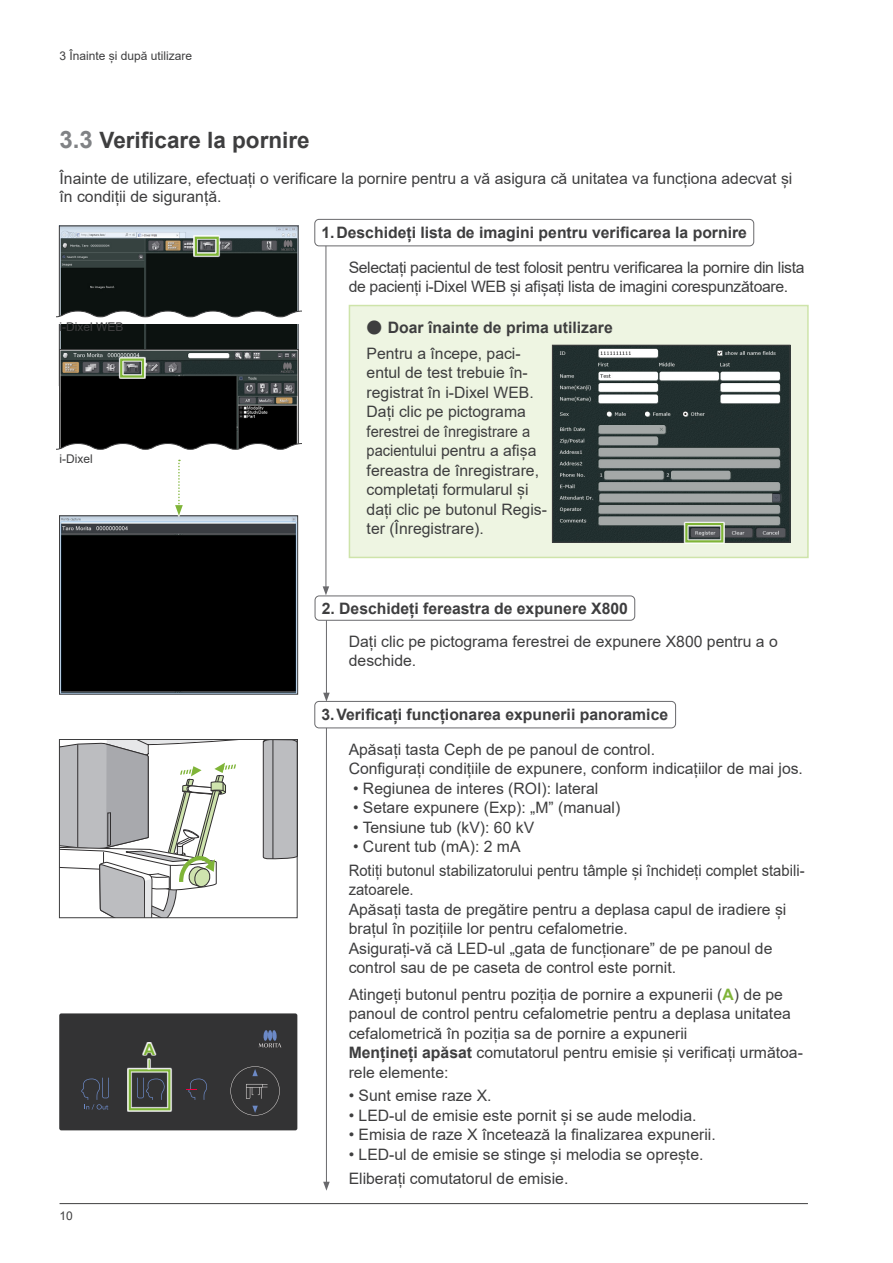
<style>
.page{position:relative;width:893px;height:1263px;background:#fff}
.page>*{position:absolute;margin:0;border:0;box-sizing:border-box;transform-origin:0 0}
.t1{font:700 22.5px "Arial";color:#3e3e3f}
.t2{font:15.75px/19.5px "Arial";color:#3e3e3f}
.t3{font:15.75px/19.5px "Arial";color:#3e3e3f;scale:.94 1}
.t4{font:700 15.75px "Arial";color:#3e3e3f}
.t5{font:15.75px/19.5px "Arial";letter-spacing:-.02em;color:#3e3e3f}
.t6{font:700 15.75px "Arial";color:#7fb438}
.t7{font:12px "Arial";color:#3e3e3f}
.s1{font-size:24px;color:#808285}
.s2{font-family:"Meiryo"}
.s3{font-weight:700;color:#7fb438}
.s4{font-weight:700}
</style>
<div class="page">
<hr style="left:60px;top:1203px;width:748px;height:1px;background:#3e3e3f">
<div style="left:59px;top:1013px;width:238px;height:117px;background:#333334;border-radius:2px"></div>
<svg style="left:230px;top:1066px;width:50px;height:49px"></svg>
<svg style="left:268px;top:1030px;width:4px;height:11px"></svg>
<div style="left:263px;top:1030px;width:5px;height:11px;background:#6c89c5;border-radius:50%"></div>
<div style="left:272px;top:1030px;width:5px;height:11px;background:#6c89c5;border-radius:50%"></div>
<svg style="left:259px;top:1043px;width:22px;height:4px"></svg>
<svg style="left:81px;top:1078px;width:28px;height:32px"></svg>
<svg style="left:186px;top:1078px;width:21px;height:22px"></svg>
<svg style="left:127px;top:1067px;width:45px;height:45px"></svg>
<div style="left:129px;top:1069px;width:41px;height:41px;border:2px solid #7fb438"></div>
<svg style="left:147px;top:1058px;width:4px;height:11px"></svg>
<svg style="left:142px;top:1042px;width:15px;height:14px"></svg>
<svg style="left:61px;top:741px;width:234px;height:175px"></svg>
<div style="left:59px;top:739px;width:238px;height:179px;border:1px solid #3e3e3f"></div>
<img style="left:61px;top:518px;width:235px;height:174px">
<div style="left:59px;top:516px;width:239px;height:178px;border:1px solid #3e3e3f"></div>
<img style="left:61px;top:228px;width:235px;height:121px">
<div style="left:59px;top:226px;width:239px;height:160px;border:1px solid #3e3e3f"></div>
<svg style="left:56px;top:311px;width:246px;height:12px"></svg>
<img style="left:61px;top:351px;width:236px;height:92px">
<div style="left:59px;top:349px;width:240px;height:105px;border:1px solid #3e3e3f"></div>
<svg style="left:56px;top:443px;width:246px;height:73px"></svg>
<svg style="left:193px;top:235px;width:27px;height:22px"></svg>
<div style="left:195px;top:237px;width:24px;height:19px;border:2px solid #7fb438"></div>
<svg style="left:118px;top:357px;width:28px;height:22px"></svg>
<div style="left:120px;top:358px;width:24px;height:20px;border:2px solid #7fb438"></div>
<hr style="left:326px;top:221px;width:1px;height:368px;background:#69696c">
<svg style="left:323px;top:586px;width:6px;height:9px"></svg>
<div style="left:349px;top:305px;width:460px;height:253px;background:#eef5e2;border:2px solid #cee4aa"></div>
<img style="left:554px;top:347px;width:234px;height:193px">
<div style="left:552px;top:345px;width:238px;height:197px;border:1px solid #3e3e3f"></div>
<svg style="left:683px;top:521px;width:42px;height:23px"></svg>
<div style="left:685px;top:523px;width:38px;height:19px;border:2px solid #7fb438"></div>
<hr style="left:326px;top:723px;width:1px;height:461px;background:#69696c">
<svg style="left:323px;top:1182px;width:7px;height:9px"></svg>
<div style="left:315px;top:701px;width:361px;height:27px;background:#fff;border-radius:4px"></div>
<div style="left:314px;top:701px;width:362px;height:27px;border:1px solid #69696c;border-radius:4px"></div>
<div style="left:315px;top:219px;width:439px;height:27px;background:#fff;border-radius:4px"></div>
<div style="left:314px;top:219px;width:440px;height:27px;border:1px solid #69696c;border-radius:4px"></div>
<hr style="left:326px;top:604px;width:1px;height:91px;background:#69696c">
<svg style="left:323px;top:693px;width:7px;height:9px"></svg>
<div style="left:315px;top:596px;width:320px;height:24px;background:#fff;border-radius:4px"></div>
<div style="left:315px;top:595px;width:320px;height:26px;border:1px solid #69696c;border-radius:4px"></div>
<p class="t7" style="left:60px;top:47px;width:134px">3 Înainte și după utilizare</p>
<h1 class="t1" style="left:60px;top:124px;width:252px"><span class="s1">3.3</span> Verificare la pornire</h1>
<p class="t2" style="left:60px;top:169px;width:734px;line-height:17.9px">Înainte de utilizare, efectuați o verificare la pornire pentru a vă asigura că unitatea va funcționa adecvat și în condiții de siguranță.</p>
<p class="t4" style="left:322px;top:222px;width:427px">1.Deschideți lista de imagini pentru verificarea la pornire</p>
<p class="t7" style="left:60px;top:319px;width:65px">i-Dixel WEB</p>
<p class="t7" style="left:60px;top:451px;width:35px">i-Dixel</p>
<p class="t7" style="left:60px;top:1208px;width:15px">10</p>
<p class="t6" style="left:144px;top:1038px;width:13px">A</p>
<p class="t5" style="left:349px;top:257px;width:457px">Selectați pacientul de test folosit pentru verificarea la pornire din lista de pacienți i-Dixel WEB și afișați lista de imagini corespunzătoare.</p>
<p class="t4" style="left:367px;top:316px;width:248px"><span class="s2">ⶤ</span> Doar înainte de prima utilizare</p>
<p class="t2" style="left:367px;top:343px;width:182px">Pentru a începe, paci&shy;entul de test trebuie în&shy;registrat în i-Dixel WEB.<br>Dați clic pe pictograma ferestrei de înregistrare a pacientului pentru a afișa fereastra de înregistrare, completați formularul și dați clic pe butonul Regis&shy;ter (Înregistrare).</p>
<p class="t4" style="left:322px;top:597px;width:308px">2. Deschideți fereastra de expunere X800</p>
<p class="t2" style="left:349px;top:631px;width:430px">Dați clic pe pictograma ferestrei de expunere X800 pentru a o deschide.</p>
<p class="t4" style="left:322px;top:704px;width:348px">3.Verificați funcționarea expunerii panoramice</p>
<p class="t2" style="left:349px;top:739px;width:456px">Apăsați tasta Ceph de pe panoul de control.<br>Configurați condițiile de expunere, conform indicațiilor de mai jos.</p>
<p class="t2" style="left:353px;top:778px;width:247px">• Regiunea de interes (ROI): lateral</p>
<p class="t2" style="left:353px;top:798px;width:269px">• Setare expunere (Exp): „M” (manual)</p>
<p class="t2" style="left:353px;top:817px;width:183px">• Tensiune tub (kV): 60 kV</p>
<p class="t2" style="left:349px;top:834px;width:457px;line-height:23.7px">• Curent tub (mA): 2 mA<br>Rotiți butonul stabilizatorului pentru tâmple și închideți complet stabili-</p>
<p class="t3" style="left:349px;top:880px;width:467px">zatoarele.<br>Apăsați tasta de pregătire pentru a deplasa capul de iradiere și brațul în pozițiile lor pentru cefalometrie.<br>Asigurați-vă că LED-ul „gata de funcționare” de pe panoul de control sau de pe caseta de control este pornit.</p>
<p class="t2" style="left:349px;top:984px;width:456px">Atingeți butonul pentru poziția de pornire a expunerii (<span class="s3">A</span>) de pe panoul de control pentru cefalometrie pentru a deplasa unitatea cefalometrică în poziția sa de pornire a expunerii<br><span class="s4">Mențineți apăsat</span> comutatorul pentru emisie și verificați următoa&shy;rele elemente:</p>
<p class="t2" style="left:349px;top:1086px;width:144px">• Sunt emise raze X.</p>
<p class="t2" style="left:349px;top:1105px;width:349px">• LED-ul de emisie este pornit și se aude melodia.</p>
<p class="t2" style="left:349px;top:1125px;width:369px">• Emisia de raze X încetează la finalizarea expunerii.</p>
<p class="t2" style="left:349px;top:1142px;width:356px;line-height:23.7px">• LED-ul de emisie se stinge și melodia se oprește.<br>Eliberați comutatorul de emisie.</p>
</div>
